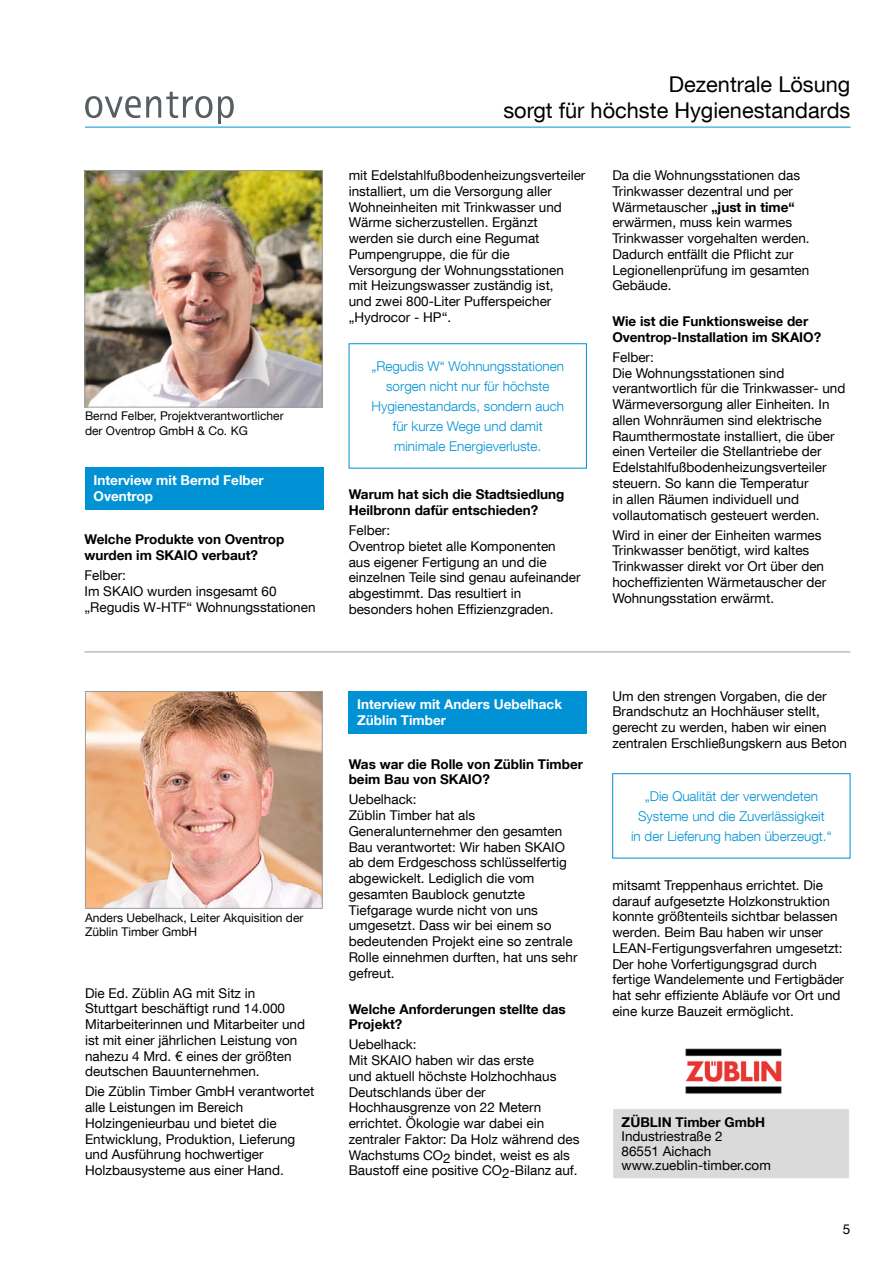
<style>
.page{position:relative;width:893px;height:1263px;background:#fff}
.page>*{position:absolute;margin:0;border:0;box-sizing:border-box;transform-origin:0 0}
.t1{font:21.75px/26.1px "Helvetica Neue LT Com";color:#000;text-align:right}
.t2{font:13.5px/15.8px "Helvetica Neue LT Com";color:#000}
.t3{font:700 13.5px/15.8px "Helvetica Neue LT Com";color:#000}
.t4{font:300 13.5px/20px "Helvetica Neue LT Com";color:#0092d4;text-align:center}
.t5{font:700 13.5px/15.8px "Helvetica Neue LT Com";color:#fff}
.t6{font:12px/14.2px "Helvetica Neue LT Com";color:#000}
.s1{font-weight:700}
</style>
<div class="page">
<hr style="left:85px;top:127px;width:765px;height:1px;background:#0092d4">
<svg style="left:85px;top:92px;width:149px;height:32px"></svg>
<img style="left:87px;top:172px;width:234px;height:233px">
<div style="left:85px;top:170px;width:238px;height:237px;border:1px solid #9c9d9d"></div>
<div style="left:85px;top:467px;width:238px;height:42px;background:#0092d4"></div>
<img style="left:87px;top:693px;width:234px;height:214px">
<div style="left:85px;top:691px;width:238px;height:218px;border:1px solid #9c9d9d"></div>
<div style="left:613px;top:1108px;width:236px;height:71px;background:#dadada"></div>
<div style="left:612px;top:1108px;width:238px;height:71px;border:1px solid #fff"></div>
<div style="left:349px;top:691px;width:238px;height:42px;background:#0092d4"></div>
<img style="left:685px;top:1048px;width:97px;height:46px">
<hr style="left:85px;top:651px;width:765px;height:1px;background:#9c9d9d">
<div style="left:612px;top:773px;width:238px;height:85px;border:1px solid #0092d4"></div>
<p class="t6" style="left:85px;top:409px;width:200px">Bernd Felber, Projektverantwortlicher der Oventrop GmbH &amp; Co. KG</p>
<p class="t5" style="left:94px;top:472px;width:172px">Interview mit Bernd Felber<br>Oventrop</p>
<p class="t3" style="left:85px;top:531px;width:201px">Welche Produkte von Oventrop wurden im SKAIO verbaut?</p>
<p class="t2" style="left:85px;top:567px;width:233px">Felber:<br>Im SKAIO wurden insgesamt 60 „Regudis W-HTF“ Wohnungsstationen</p>
<p class="t6" style="left:85px;top:910px;width:220px">Anders Uebelhack, Leiter Akquisition der<br>Züblin Timber GmbH</p>
<p class="t2" style="left:85px;top:985px;width:222px">Die Ed. Züblin AG mit Sitz in Stuttgart beschäftigt rund 14.000<br>Mitarbeiterinnen und Mitarbeiter und ist mit einer jährlichen Leistung von nahezu 4 Mrd. € eines der größten deutschen Bauunternehmen.</p>
<p class="t2" style="left:85px;top:1083px;width:231px">Die Züblin Timber GmbH verantwortet alle Leistungen im Bereich<br>Holzingenieurbau und bietet die<br>Entwicklung, Produktion, Lieferung und Ausführung hochwertiger<br>Holzbausysteme aus einer Hand.</p>
<h1 class="t1" style="left:503px;top:70px;width:349px">Dezentrale Lösung<br>sorgt für höchste Hygienestandards</h1>
<p class="t2" style="left:349px;top:167px;width:238px">mit Edelstahlfußbodenheizungsverteiler installiert, um die Versorgung aller<br>Wohneinheiten mit Trinkwasser und<br>Wärme sicherzustellen. Ergänzt werden sie durch eine Regumat<br>Pumpengruppe, die für die<br>Versorgung der Wohnungsstationen mit Heizungswasser zuständig ist,<br>und zwei 800-Liter Pufferspeicher „Hydrocor - HP“.</p>
<p class="t4" style="left:371px;top:356px;width:194px">„Regudis W“ Wohnungsstationen sorgen nicht nur für höchste<br>Hygienestandards, sondern auch für kurze Wege und damit minimale Energieverluste.</p>
<p class="t3" style="left:349px;top:486px;width:217px">Warum hat sich die Stadtsiedlung<br>Heilbronn dafür entschieden?</p>
<p class="t2" style="left:349px;top:522px;width:234px">Felber:<br>Oventrop bietet alle Komponenten<br>aus eigener Fertigung an und die einzelnen Teile sind genau aufeinander abgestimmt. Das resultiert in besonders hohen Effizienzgraden.</p>
<p class="t2" style="left:612px;top:167px;width:199px">Da die Wohnungsstationen das<br>Trinkwasser dezentral und per<br>Wärmetauscher <span class="s1">„just in time“ </span>erwärmen, muss kein warmes<br>Trinkwasser vorgehalten werden.<br>Dadurch entfällt die Pflicht zur<br>Legionellenprüfung im gesamten<br>Gebäude.</p>
<p class="t3" style="left:612px;top:313px;width:210px">Wie ist die Funktionsweise der<br>Oventrop-Installation im SKAIO?</p>
<p class="t2" style="left:612px;top:349px;width:235px">Felber:<br>Die Wohnungsstationen sind verantwortlich für die Trinkwasser- und Wärmeversorgung aller Einheiten. In allen Wohnräumen sind elektrische Raumthermostate installiert, die über einen Verteiler die Stellantriebe der Edelstahlfußbodenheizungsverteiler steuern. So kann die Temperatur<br>in allen Räumen individuell und vollautomatisch gesteuert werden.</p>
<p class="t2" style="left:612px;top:526px;width:216px">Wird in einer der Einheiten warmes Trinkwasser benötigt, wird kaltes Trinkwasser direkt vor Ort über den hocheffizienten Wärmetauscher der Wohnungsstation erwärmt.</p>
<p class="t5" style="left:357px;top:696px;width:206px">Interview mit Anders Uebelhack<br>Züblin Timber</p>
<p class="t3" style="left:349px;top:755px;width:236px">Was war die Rolle von Züblin Timber beim Bau von SKAIO?</p>
<p class="t2" style="left:349px;top:791px;width:230px">Uebelhack:<br>Züblin Timber hat als<br>Generalunternehmer den gesamten<br>Bau verantwortet: Wir haben SKAIO ab dem Erdgeschoss schlüsselfertig abgewickelt. Lediglich die vom gesamten Baublock genutzte<br>Tiefgarage wurde nicht von uns umgesetzt. Dass wir bei einem so bedeutenden Projekt eine so zentrale<br>Rolle einnehmen durften, hat uns sehr gefreut.</p>
<p class="t3" style="left:349px;top:1000px;width:218px">Welche Anforderungen stellte das<br>Projekt?</p>
<p class="t2" style="left:349px;top:1036px;width:232px">Uebelhack:<br>Mit SKAIO haben wir das erste<br>und aktuell höchste Holzhochhaus<br>Deutschlands über der<br>Hochhausgrenze von 22 Metern errichtet. Ökologie war dabei ein zentraler Faktor: Da Holz während des<br>Wachstums CO2 bindet, weist es als<br>Baustoff eine positive CO2-Bilanz auf.</p>
<p class="t2" style="left:612px;top:688px;width:236px">Um den strengen Vorgaben, die der Brandschutz an Hochhäuser stellt, gerecht zu werden, haben wir einen zentralen Erschließungskern aus Beton</p>
<p class="t4" style="left:631px;top:786px;width:202px">„Die Qualität der verwendeten<br>Systeme und die Zuverlässigkeit<br>in der Lieferung haben überzeugt.“</p>
<p class="t2" style="left:612px;top:877px;width:233px">mitsamt Treppenhaus errichtet. Die darauf aufgesetzte Holzkonstruktion konnte größtenteils sichtbar belassen werden. Beim Bau haben wir unser LEAN-Fertigungsverfahren umgesetzt:<br>Der hohe Vorfertigungsgrad durch fertige Wandelemente und Fertigbäder hat sehr effiziente Abläufe vor Ort und eine kurze Bauzeit ermöglicht.</p>
<p class="t3" style="left:622px;top:1114px;width:145px">ZÜBLIN Timber GmbH</p>
<p class="t2" style="left:622px;top:1129px;width:151px;line-height:14.2px">Industriestraße 2<br>86551 Aichach www.zueblin-timber.com</p>
<p class="t2" style="left:843px;top:1221px;width:9px">5</p>
</div>
